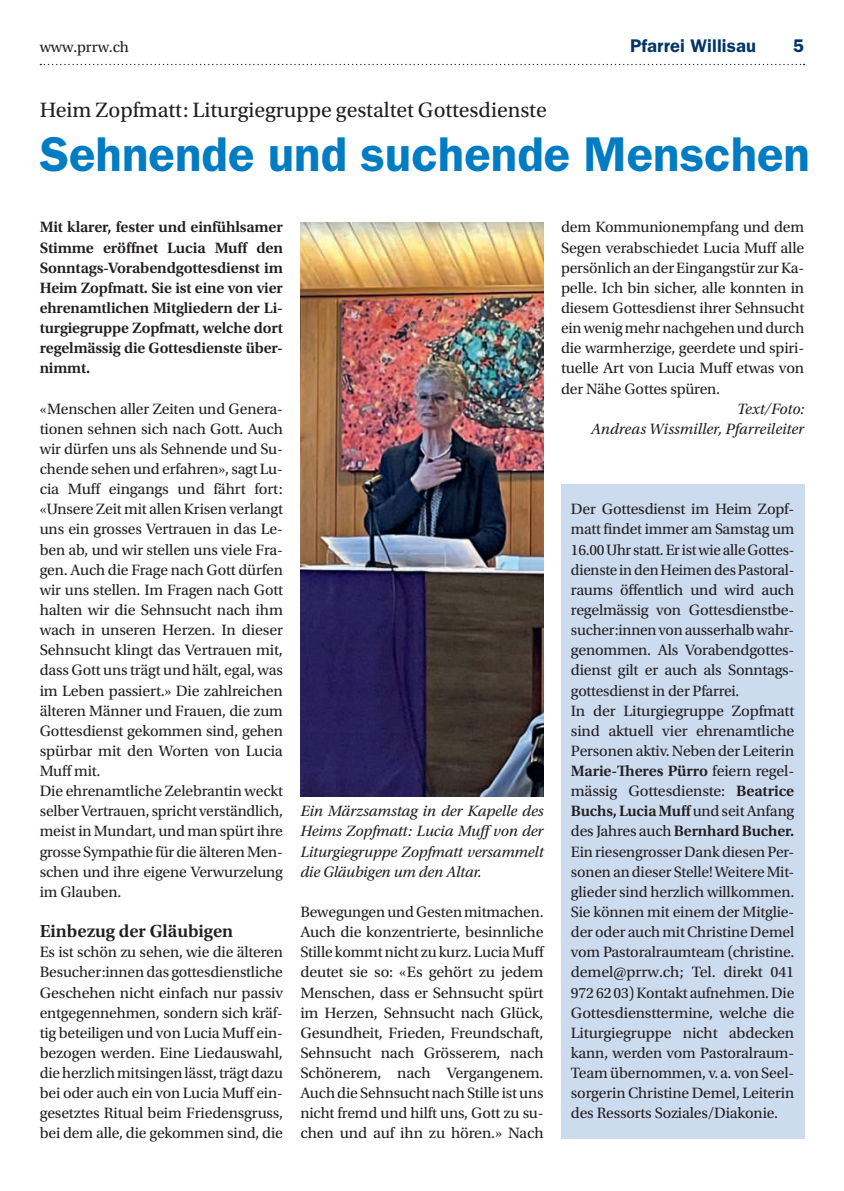
<style>
.page{position:relative;width:844px;height:1191px;background:#fff}
.page>*{position:absolute;margin:0;border:0;box-sizing:border-box;transform-origin:0 0}
.t1{font:600 49px "ITC Franklin Gothic Std";color:#007cc2}
.t2{font:21.88px "Utopia Std";color:#231f20}
.t3{font:600 18.38px "Utopia Std";color:#231f20}
.t4{font:600 18.38px "ITC Franklin Gothic Std";letter-spacing:.005em;color:#003667}
.t5{font:15.75px/20.1px "Utopia Std";letter-spacing:-.01em;color:#231f20;text-align:justify}
.t6{font:600 15.75px/20.1px "Utopia Std";letter-spacing:-.01em;color:#231f20;text-align:justify}
.t7{font:italic 15.75px/20.1px "Utopia Std";letter-spacing:-.01em;color:#231f20;text-align:right}
.s1{font-weight:600}
</style>
<div class="page">
<svg style="left:40px;top:64px;width:764px;height:1px"></svg>
<img style="left:300px;top:222px;width:243px;height:574px">
<div style="left:561px;top:484px;width:243px;height:654px;background:#cddbef"></div>
<p class="t5" style="left:40px;top:37px;width:91px">www.prrw.ch</p>
<p class="t4" style="left:630px;top:35px;width:127px">Pfarrei Willisau</p>
<p class="t4" style="left:793px;top:35px;width:13px">5</p>
<h2 class="t2" style="left:40px;top:98px;width:508px">Heim Zopfmatt: Liturgiegruppe gestaltet Gottesdienste</h2>
<h1 class="t1" style="left:40px;top:126px;width:771px">Sehnende und suchende Menschen</h1>
<p class="t6" style="left:40px;top:217px;width:245px">Mit klarer, fester und einfühlsamer Stimme eröffnet Lucia Muff den Sonntags-Vorabendgottesdienst im Heim Zopfmatt. Sie ist eine von vier ehrenamtlichen Mitgliedern der Li&shy;turgiegruppe Zopfmatt, welche dort regelmässig die Gottesdienste über&shy;nimmt.</p>
<p class="t5" style="left:40px;top:399px;width:245px;text-align:left">«Menschen aller Zeiten und Genera&shy;tionen sehnen sich nach Gott. Auch wir dürfen uns als Sehnende und Su&shy;chende sehen und erfahren», sagt Lu&shy;cia Muff eingangs und fährt fort: «Unsere Zeit mit allen Krisen verlangt uns ein grosses Vertrauen in das Le&shy;ben ab, und wir stellen uns viele Fra&shy;gen. Auch die Frage nach Gott dürfen wir uns stellen. Im Fragen nach Gott halten wir die Sehnsucht nach ihm wach in unseren Herzen. In dieser Sehnsucht klingt das Vertrauen mit, dass Gott uns trägt und hält, egal, was im Leben passiert.» Die zahlreichen älteren Männer und Frauen, die zum Gottesdienst gekommen sind, gehen spürbar mit den Worten von Lucia Muff mit.<br>Die ehrenamtliche Zelebrantin weckt selber Vertrauen, spricht verständlich, meist in Mundart, und man spürt ihre grosse Sympathie für die älteren Men&shy;schen und ihre eigene Verwurzelung im Glauben.</p>
<p class="t3" style="left:40px;top:920px;width:195px">Einbezug der Gläubigen</p>
<p class="t5" style="left:40px;top:942px;width:245px">Es ist schön zu sehen, wie die älteren Besucher:innen das gottesdienstliche Geschehen nicht einfach nur passiv entgegennehmen, sondern sich kräf&shy;tig beteiligen und von Lucia Muff ein&shy;bezogen werden. Eine Liedauswahl, die herzlich mitsingen lässt, trägt dazu bei oder auch ein von Lucia Muff ein&shy;gesetztes Ritual beim Friedensgruss, bei dem alle, die gekommen sind, die</p>
<p class="t5" style="left:561px;top:217px;width:245px">dem Kommunionempfang und dem Segen verabschiedet Lucia Muff alle persönlich an der Eingangstür zur Ka&shy;pelle. Ich bin sicher, alle konnten in diesem Gottesdienst ihrer Sehnsucht ein wenig mehr nachgehen und durch die warmherzige, geerdete und spiri&shy;tuelle Art von Lucia Muff etwas von der Nähe Gottes spüren.</p>
<p class="t7" style="left:590px;top:399px;width:215px">Text/Foto:<br>Andreas Wissmiller, Pfarreileiter</p>
<p class="t7" style="left:300px;top:801px;width:245px;text-align:justify">Ein Märzsamstag in der Kapelle des Heims Zopfmatt: Lucia Muffvon der Liturgiegruppe Zopfmatt versammelt die Gläubigen um den Altar.</p>
<p class="t5" style="left:300px;top:902px;width:246px">Bewegungen und Gesten mitmachen.<br>Auch die konzentrierte, besinnliche Stille kommt nicht zu kurz. Lucia Muff deutet sie so: «Es gehört zu jedem Menschen, dass er Sehnsucht spürt im Herzen, Sehnsucht nach Glück, Gesundheit, Frieden, Freundschaft, Sehnsucht nach Grösserem, nach Schönerem, nach Vergangenem.<br>Auch die Sehnsucht nach Stille ist uns nicht fremd und hilft uns, Gott zu su&shy;chen und auf ihn zu hören.» Nach</p>
<p class="t5" style="left:570px;top:499px;width:225px;text-align:left">Der Gottesdienst im Heim Zopf&shy;matt findet immer am Samstag um 16.00 Uhr statt. Er ist wie alle Gottes&shy;dienste in den Heimen des Pastoral&shy;raums öffentlich und wird auch regelmässig von Gottesdienstbe&shy;sucher:innen von ausserhalb wahr&shy;genommen. Als Vorabendgottes&shy;dienst gilt er auch als Sonntags&shy;gottesdienst in der Pfarrei.<br>In der Liturgiegruppe Zopfmatt sind aktuell vier ehrenamtliche Personen aktiv. Neben der Leiterin <span class="s1">Marie-Theres Pürro</span> feiern regel&shy;mässig Gottesdienste: <span class="s1">Beatrice Buchs, Lucia Muff</span> und seit Anfang des Jahres auch <span class="s1">Bernhard Bucher.<br></span>Ein riesengrosser Dank diesen Per&shy;sonen an dieser Stelle! Weitere Mit&shy;glieder sind herzlich willkommen.<br>Sie können mit einem der Mitglie&shy;der oder auch mit Christine Demel vom Pastoralraumteam (christine. demel@prrw.ch; Tel. direkt 041<br>972 62 03) Kontakt aufnehmen. Die Gottesdiensttermine, welche die Liturgiegruppe nicht abdecken kann, werden vom Pastoralraum-Team übernommen, v.a. von Seel&shy;sorgerin Christine Demel, Leiterin des Ressorts Soziales/Diakonie.</p>
</div>
